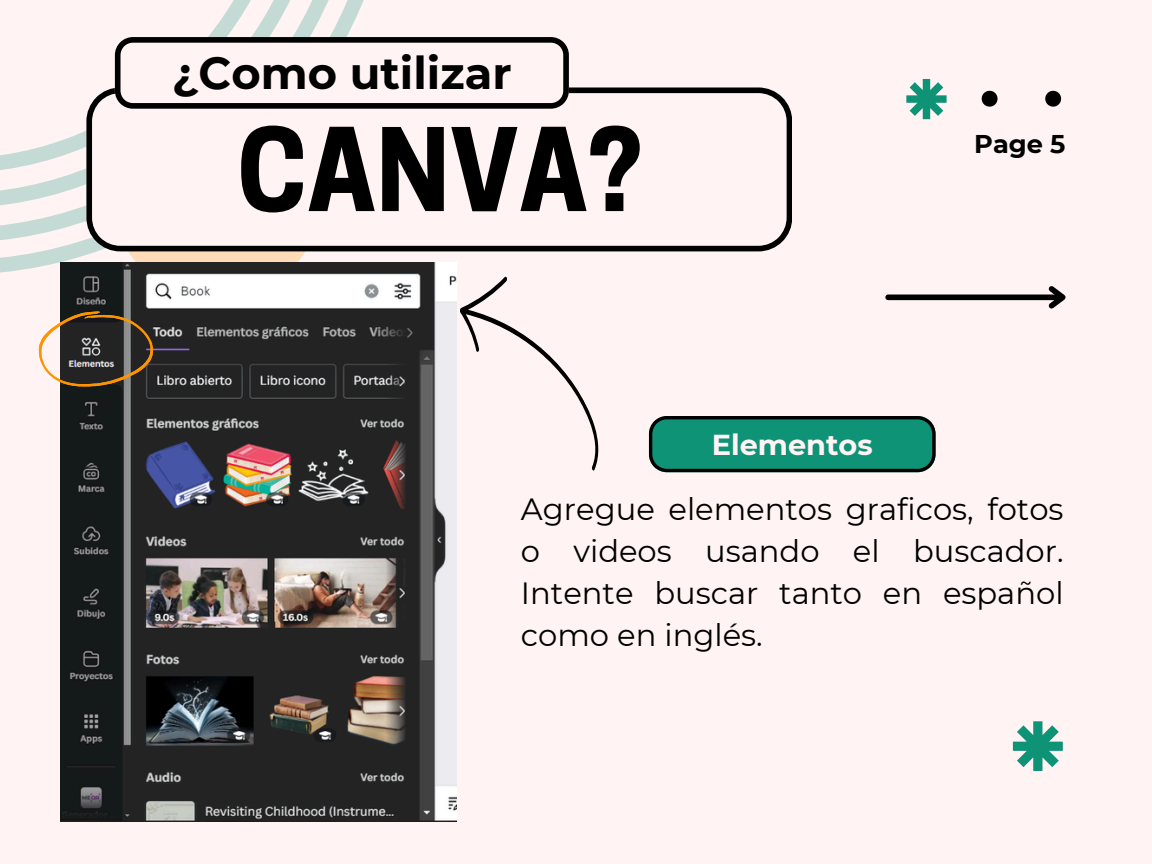
<style>
.page{position:relative;width:1152px;height:864px;background:#fff3f3}
.page>*{position:absolute;margin:0;border:0;box-sizing:border-box;transform-origin:0 0}
.t1{font:700 107.85px "Cooper Hewitt";color:#000}
.t2{font:700 44.85px "Montserrat";color:#000}
.t3{font:30.6px/42.2px "Montserrat";color:#000;text-align:justify}
.t4{font:700 28.8px "Montserrat";color:#fff3f3}
.t5{font:700 25.65px "Montserrat";color:#000}
</style>
<div class="page">
<svg style="left:0;top:0;width:396px;height:273px"></svg>
<svg style="left:86px;top:87px;width:706px;height:164px"></svg>
<svg style="left:115px;top:37px;width:454px;height:72px"></svg>
<svg style="left:982px;top:91px;width:16px;height:16px"></svg>
<svg style="left:1045px;top:91px;width:16px;height:16px"></svg>
<svg style="left:906px;top:79px;width:41px;height:40px"></svg>
<svg style="left:649px;top:416px;width:287px;height:56px;background:#118169"></svg>
<div style="left:888px;top:295px;width:173px;height:5px;background:#000"></div>
<svg style="left:1044px;top:286px;width:22px;height:23px"></svg>
<svg style="left:1013px;top:721px;width:50px;height:50px"></svg>
<svg style="left:456px;top:271px;width:143px;height:223px"></svg>
<img style="left:60px;top:263px;width:396px;height:559px">
<svg style="left:39px;top:311px;width:114px;height:76px"></svg>
<p class="t2" style="left:172px;top:45px;width:341px">¿Como utilizar</p>
<h2 class="t1" style="left:237px;top:130px;width:406px">CANVA?</h2>
<h1 class="t4" style="left:712px;top:427px;width:163px">Elementos</h1>
<p class="t5" style="left:974px;top:128px;width:93px">Page 5</p>
<p class="t3" style="left:521px;top:488px;width:544px">Agregue elementos graficos, fotos o videos usando el buscador.<br>Intente buscar tanto en español como en inglés.</p>
</div>
